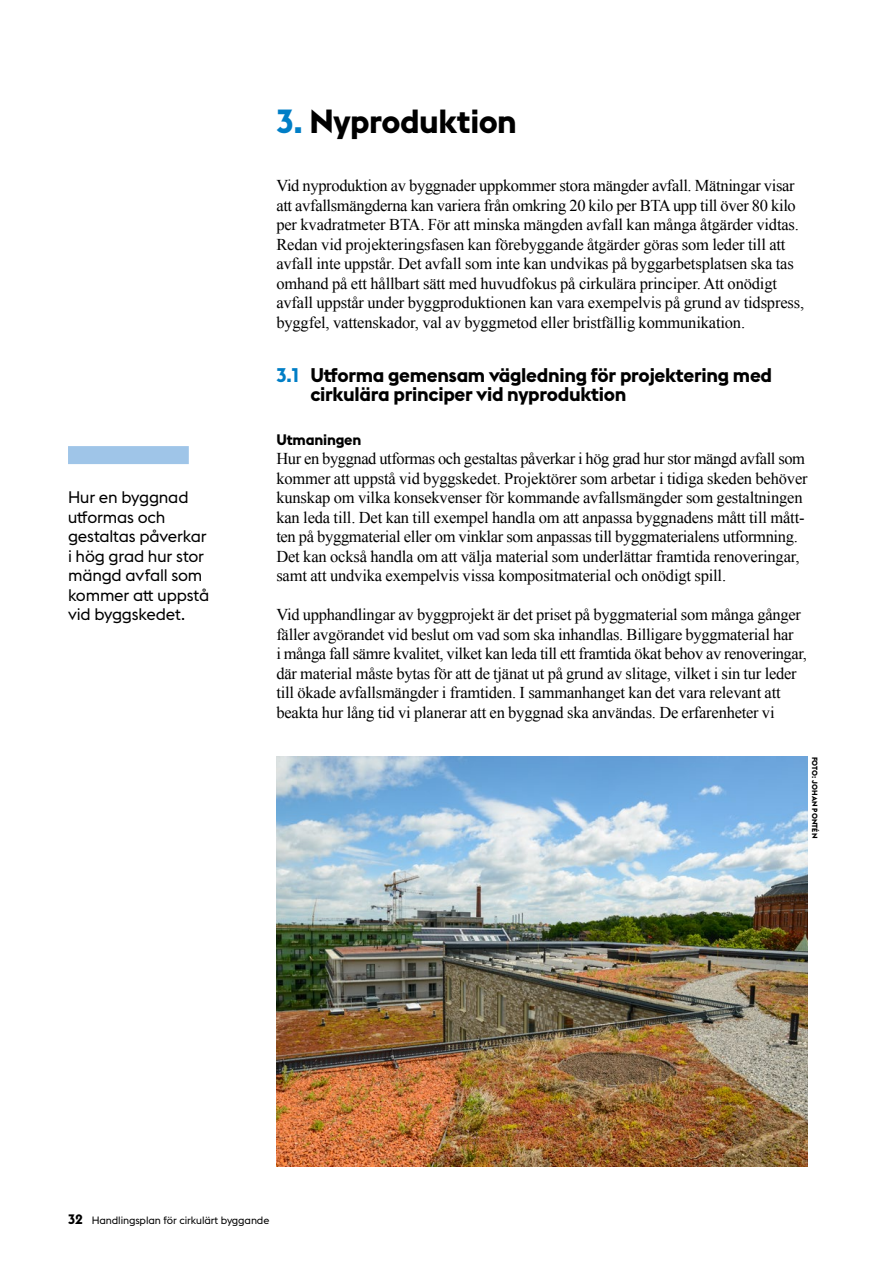
<style>
.page{position:relative;width:893px;height:1263px;background:#fff}
.page>*{position:absolute;margin:0;border:0;box-sizing:border-box;transform-origin:0 0}
.t1{font:700 33px "Wtbfgl Stockholm Type";letter-spacing:-.015em;color:#000}
.t2{font:700 19.5px/19.5px "Wtbfgl Stockholm Type";letter-spacing:-.015em;color:#000}
.t3{font:16.5px/19.5px "Tcmbff Times New Roman";letter-spacing:-.01em;color:#000}
.t4{font:16.5px/19.5px "Hjmrly Stockholm Type";letter-spacing:-.01em;color:#000}
.t5{font:700 15px "Wtbfgl Stockholm Type";letter-spacing:-.015em;color:#000}
.t6{font:10.5px "Xnqbpw Stockholm Type";letter-spacing:-.01em;color:#000}
.Fotobyline{font:700 7.5px "Wtbfgl Stockholm Type";letter-spacing:.01em;color:#000}
.s1{color:#007ec6}
.s2{font-family:"Wtbfgl Stockholm Type";font-weight:700;font-size:13.5px}
</style>
<div class="page">
<div style="left:68px;top:446px;width:121px;height:18px;background:#9fc5e8"></div>
<img style="left:276px;top:756px;width:532px;height:410px">
<p class="t4" style="left:68px;top:487px;width:143px">Hur en byggnad utformas och gestaltas påverkar i hög grad hur stor mängd avfall som kommer att uppstå vid byggskedet.</p>
<h2 class="t1" style="left:276px;top:97px;width:242px"><span class="s1">3.</span> Nyproduktion</h2>
<p class="t3" style="left:276px;top:176px;width:529px">Vid nyproduktion av byggnader uppkommer stora mängder avfall. Mätningar visar att avfallsmängderna kan variera från omkring 20 kilo per BTA upp till över 80 kilo per kvadratmeter BTA. För att minska mängden avfall kan många åtgärder vidtas.<br>Redan vid projekteringsfasen kan förebyggande åtgärder göras som leder till att avfall inte uppstår. Det avfall som inte kan undvikas på byggarbetsplatsen ska tas omhand på ett hållbart sätt med huvudfokus på cirkulära principer. Att onödigt avfall uppstår under byggproduktionen kan vara exempelvis på grund av tidspress, byggfel, vattenskador, val av byggmetod eller bristfällig kommunikation.</p>
<h3 class="t2" style="left:310px;top:364px;width:463px;text-indent:-34px"><span class="s1">3.1</span> Utforma gemensam vägledning för projektering med cirkulära principer vid nyproduktion</h3>
<h4 class="t5" style="left:276px;top:429px;width:86px">Utmaningen</h4>
<p class="t3" style="left:276px;top:449px;width:533px">Hur en byggnad utformas och gestaltas påverkar i hög grad hur stor mängd avfall som kommer att uppstå vid byggskedet. Projektörer som arbetar i tidiga skeden behöver kunskap om vilka konsekvenser för kommande avfallsmängder som gestaltningen kan leda till. Det kan till exempel handla om att anpassa byggnadens mått till måt - ten på byggmaterial eller om vinklar som anpassas till byggmaterialens utformning.<br>Det kan också handla om att välja material som underlättar framtida renoveringar, samt att undvika exempelvis vissa kompositmaterial och onödigt spill.</p>
<p class="t3" style="left:276px;top:605px;width:532px">Vid upphandlingar av byggprojekt är det priset på byggmaterial som många gånger fäller avgörandet vid beslut om vad som ska inhandlas. Billigare byggmaterial har<br>i många fall sämre kvalitet, vilket kan leda till ett framtida ökat behov av renoveringar, där material måste bytas för att de tjänat ut på grund av slitage, vilket i sin tur leder till ökade avfallsmängder i framtiden. I sammanhanget kan det vara relevant att beakta hur lång tid vi planerar att en byggnad ska användas. De erfarenheter vi</p>
<p class="Fotobyline" style="left:820px;top:756px;width:83px;rotate:90deg">FOTO: JOHAN PONTÉN</p>
<p class="t6" style="left:68px;top:1213px;width:203px"><span class="s2">32</span> Handlingsplan för cirkulärt byggande</p>
</div>
